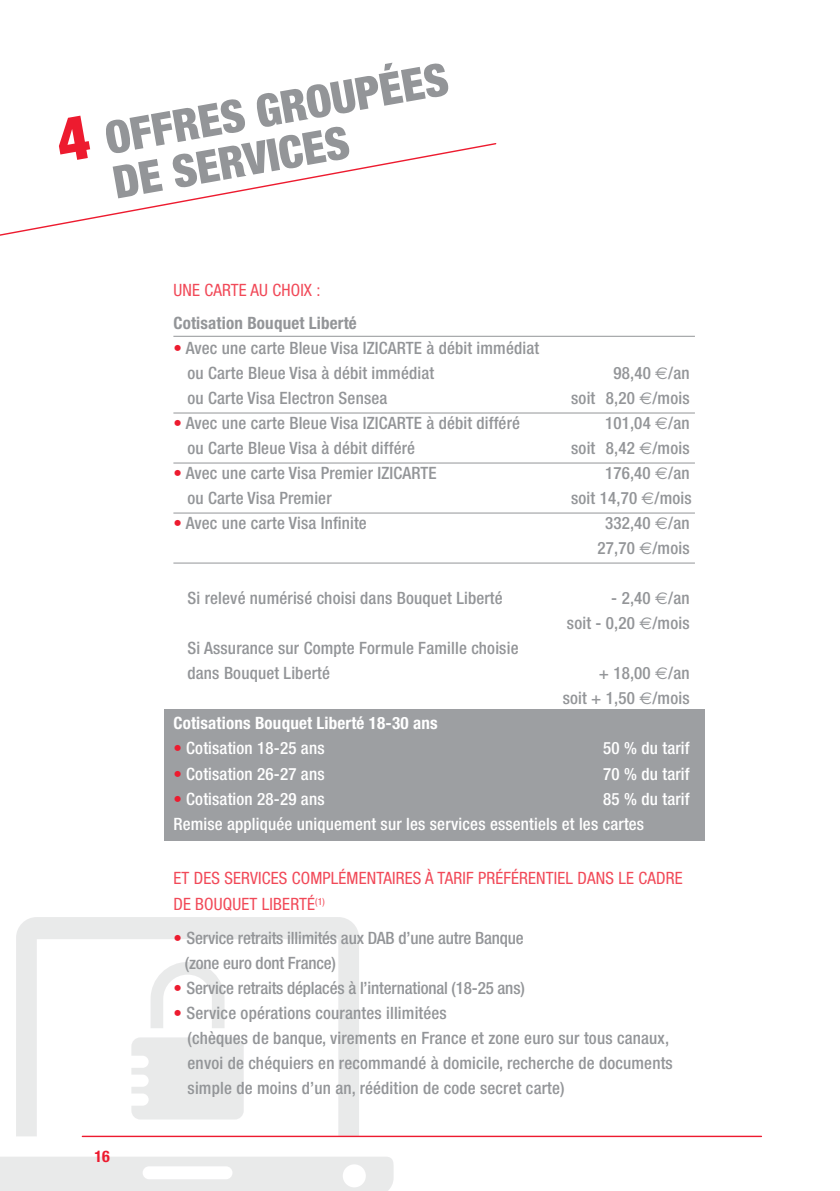
<style>
.page{position:relative;width:840px;height:1191px;background:#fff}
.page>*{position:absolute;margin:0;border:0;box-sizing:border-box;transform-origin:0 0}
.t1{font:900 condensed 45px/45px "Helvetica Neue LT Std";color:#939598}
.t2{font:500 condensed 17px/25px "Helvetica Neue LT Std";letter-spacing:.01em;color:#939598}
.t3{font:500 condensed 17px/25px "Helvetica Neue LT Std";letter-spacing:.01em;color:#fff}
.t4{font:500 condensed 17px/25px "Helvetica Neue LT Std";letter-spacing:-.01em;color:#939598}
.t5{font:condensed 17px "Helvetica Neue LT Std";letter-spacing:.01em;color:#f14958}
.t6{font:700 condensed 17px "Helvetica Neue LT Std";letter-spacing:.01em;color:#fff}
.t7{font:700 condensed 17px "Helvetica Neue LT Std";letter-spacing:.01em;color:#939598}
.t8{font:700 condensed 16px "Helvetica Neue LT Std";color:#ed1b2f}
.s1{font-size:62px;color:#ed1b2f}
.s2{color:#ed1b2f}
.s3{font-family:"Euro Sans";font-weight:400;font-stretch:normal}
</style>
<div class="page">
<svg style="left:16px;top:917px;width:343px;height:219px"></svg>
<svg style="left:0;top:1157px;width:393px;height:34px;background:#ebecec"></svg>
<svg style="left:131px;top:962px;width:112px;height:157px"></svg>
<hr style="left:82px;top:1135px;width:679px;height:2px;background:#ed1b2f">
<div style="left:164px;top:709px;width:540px;height:131px;background:#9d9fa2"></div>
<hr style="left:173px;top:336px;width:521px;height:1px;background:#939598">
<hr style="left:173px;top:413px;width:521px;height:1px;background:#939598">
<hr style="left:173px;top:463px;width:521px;height:1px;background:#939598">
<hr style="left:173px;top:513px;width:521px;height:1px;background:#939598">
<hr style="left:173px;top:563px;width:521px;height:1px;background:#939598">
<svg style="left:0;top:143px;width:497px;height:93px"></svg>
<h1 class="t1" style="left:102px;top:116px;width:349px;text-indent:-48px;rotate:-10deg"><span class="s1">4</span> OFFRES GROUPÉES<br>DE SERVICES</h1>
<p class="t5" style="left:173px;top:280px;width:149px">UNE CARTE AU CHOIX :</p>
<p class="t7" style="left:173px;top:313px;width:185px">Cotisation Bouquet Liberté</p>
<p class="t2" style="left:187px;top:335px;width:353px;text-indent:-14px"><span class="s2">•</span> Avec une carte Bleue Visa IZICARTE à débit immédiat ou Carte Bleue Visa à débit immédiat</p>
<p class="t2" style="left:613px;top:360px;width:78px">98,40 <span class="s3">€</span>/an</p>
<p class="t2" style="left:187px;top:385px;width:201px">ou Carte Visa Electron Sensea</p>
<p class="t2" style="left:571px;top:385px;width:120px">soit 8,20 <span class="s3">€</span>/mois</p>
<p class="t2" style="left:173px;top:410px;width:348px"><span class="s2">•</span> Avec une carte Bleue Visa IZICARTE à débit différé</p>
<p class="t2" style="left:604px;top:410px;width:86px">101,04 <span class="s3">€</span>/an</p>
<p class="t2" style="left:187px;top:435px;width:229px">ou Carte Bleue Visa à débit différé</p>
<p class="t2" style="left:571px;top:435px;width:120px">soit 8,42 <span class="s3">€</span>/mois</p>
<p class="t2" style="left:173px;top:460px;width:264px"><span class="s2">•</span> Avec une carte Visa Premier IZICARTE</p>
<p class="t2" style="left:604px;top:460px;width:86px">176,40 <span class="s3">€</span>/an</p>
<p class="t2" style="left:187px;top:485px;width:145px">ou Carte Visa Premier</p>
<p class="t2" style="left:571px;top:485px;width:122px">soit 14,70 <span class="s3">€</span>/mois</p>
<p class="t2" style="left:173px;top:510px;width:195px"><span class="s2">•</span> Avec une carte Visa Infinite</p>
<p class="t2" style="left:597px;top:510px;width:93px;text-align:center">332,40 <span class="s3">€</span>/an<br>27,70 <span class="s3">€</span>/mois</p>
<p class="t2" style="left:187px;top:585px;width:316px">Si relevé numérisé choisi dans Bouquet Liberté</p>
<p class="t2" style="left:566px;top:585px;width:124px;text-align:right">- 2,40 <span class="s3">€</span>/an<br>soit - 0,20 <span class="s3">€</span>/mois</p>
<p class="t2" style="left:187px;top:635px;width:332px">Si Assurance sur Compte Formule Famille choisie dans Bouquet Liberté</p>
<p class="t2" style="left:562px;top:660px;width:128px;text-align:right">+ 18,00 <span class="s3">€</span>/an<br>soit + 1,50 <span class="s3">€</span>/mois</p>
<p class="t8" style="left:94px;top:1147px;width:17px">16</p>
<p class="t6" style="left:173px;top:713px;width:265px">Cotisations Bouquet Liberté 18-30 ans</p>
<p class="t3" style="left:173px;top:735px;width:153px"><span class="s2">•</span> Cotisation 18-25 ans</p>
<p class="t3" style="left:603px;top:735px;width:88px">50 % du tarif</p>
<p class="t3" style="left:173px;top:760px;width:153px"><span class="s2">•</span> Cotisation 26-27 ans</p>
<p class="t3" style="left:603px;top:760px;width:88px">70 % du tarif</p>
<p class="t3" style="left:173px;top:785px;width:153px"><span class="s2">•</span> Cotisation 28-29 ans</p>
<p class="t3" style="left:173px;top:785px;width:517px;text-indent:429px">85 % du tarif<br>Remise appliquée uniquement sur les services essentiels et les cartes</p>
<p class="t5" style="left:173px;top:868px;width:129px">ET DES SERVICES COMPL</p>
<p class="t5" style="left:338px;top:868px;width:345px">ÉMENTAIRES À TARIF PRÉFÉRENTIEL DANS LE CADRE</p>
<p class="t5" style="left:173px;top:894px;width:153px">DE BOUQUET LIBERTÉ<sup>(1)</sup></p>
<p class="t4" style="left:185px;top:925px;width:340px;text-indent:-11px"><span class="s2">•</span> Service retraits illimités aux DAB d’une autre Banque (zone euro dont France)</p>
<p class="t4" style="left:173px;top:975px;width:353px"><span class="s2">•</span> Service retraits déplacés à l’international (18-25 ans)</p>
<p class="t2" style="left:187px;top:1000px;width:486px;text-indent:-14px"><span class="s2">•</span> Service opérations courantes illimitées<br>(chèques de banque, virements en France et zone euro sur tous canaux, envoi de chéquiers en recommandé à domicile, recherche de documents simple de moins d’un an, réédition de code secret carte)</p>
</div>
